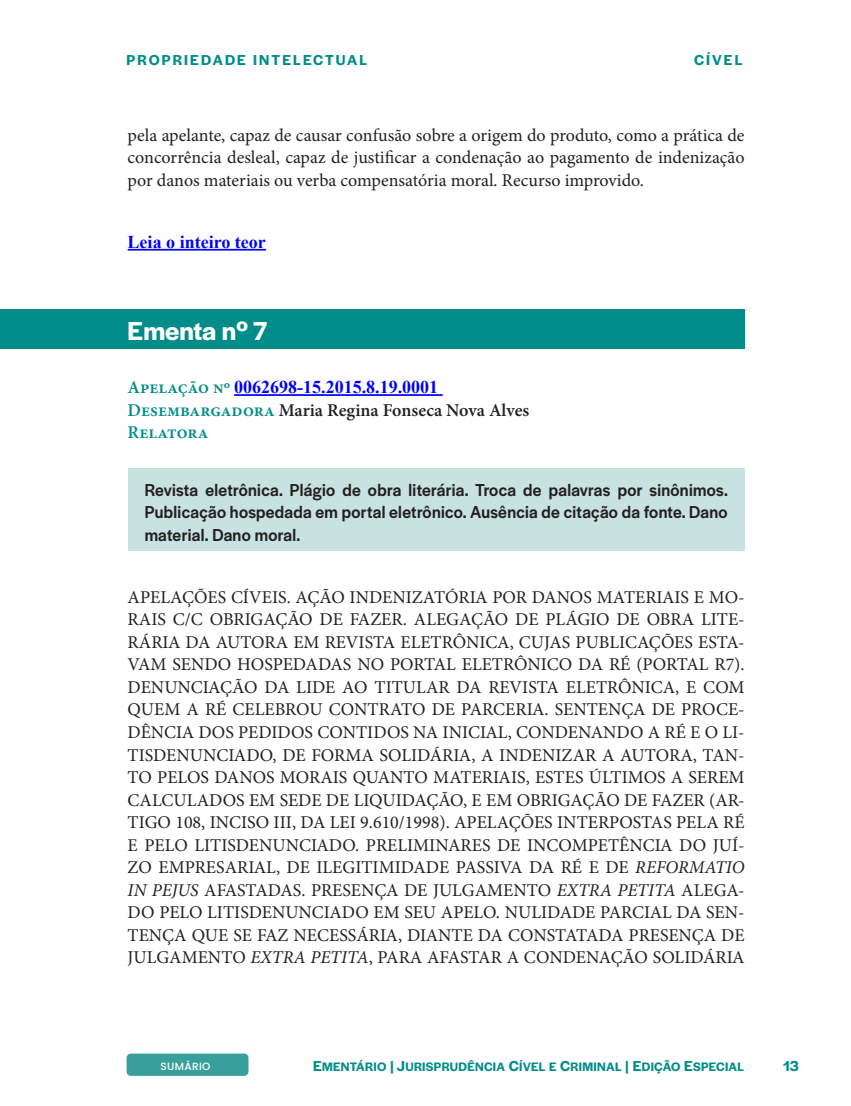
<style>
.page{position:relative;width:851px;height:1106px;background:#fff}
.page>*{position:absolute;margin:0;border:0;box-sizing:border-box;transform-origin:0 0}
.t1{font:600 27px "Halyard Display";color:#fff}
.t2{font:18px/22.5px "Minion Pro";color:#231f20;text-align:justify}
.t3{font:500 18px/22.5px "Halyard Display";letter-spacing:.02em;color:#231f20;text-align:justify;scale:.95 1}
.t4{font:700 18px "Times New Roman";color:#00f}
.t5{font:600 18px/22.5px "Minion Pro";color:#231f20}
.t6{font:600 15px "Halyard Display";letter-spacing:.14em;color:#008d8a}
.t7{font:15px "Halyard Display Semi Bold SC850";color:#008d8a}
.t8{font:12.75px "Halyard Display Semi Bold SC850";letter-spacing:.025em;color:#008d8a}
.t9{font:500 10.5px "Poppins";letter-spacing:.03em;color:#fff}
.s1{font-family:"Minion Pro";font-weight:600;color:#008d8a}
.s2{color:#008d8a}
.s3{font-style:italic}
.s4{font-size:15px}
</style>
<div class="page">
<hr style="left:128px;top:249px;width:138px;height:1px;background:#00f">
<div style="left:0;top:309px;width:744px;height:40px;background:#008d8a"></div>
<hr style="left:234px;top:394px;width:208px;height:2px;background:#00f">
<div style="left:128px;top:468px;width:616px;height:82px;background:#c8e1e1"></div>
<svg style="left:130px;top:1056px;width:119px;height:20px"></svg>
<div style="left:126px;top:1053px;width:122px;height:22px;background:#399f9d;border-radius:4px"></div>
<p class="t6" style="left:126px;top:50px;width:242px">PROPRIEDADE INTELECTUAL</p>
<p class="t6" style="left:694px;top:50px;width:50px">CÍVEL</p>
<p class="t2" style="left:128px;top:124px;width:618px">pela apelante, capaz de causar confusão sobre a origem do produto, como a prática de concorrência desleal, capaz de justificar a condenação ao pagamento de indenização por danos materiais ou verba compensatória moral. Recurso improvido.</p>
<p class="t4" style="left:128px;top:229px;width:140px">Leia o inteiro teor</p>
<h1 class="t1" style="left:128px;top:311px;width:141px">Ementa nº 7</h1>
<p class="t4" style="left:128px;top:374px;width:312px"><span class="s1">Apelação nº</span> 0062698-15.2015.8.19.0001</p>
<p class="t5" style="left:128px;top:398px;width:403px"><span class="s2">Desembargadora</span> Maria Regina Fonseca Nova Alves<br><span class="s2">Relatora</span></p>
<p class="t3" style="left:145px;top:477px;width:615px">Revista eletrônica. Plágio de obra literária. Troca de palavras por sinônimos.<br>Publicação hospedada em portal eletrônico. Ausência de citação da fonte. Dano material. Dano moral.</p>
<p class="t2" style="left:128px;top:586px;width:618px">APELAÇÕES CÍVEIS. AÇÃO INDENIZATÓRIA POR DANOS MATERIAIS E MO-RAIS C/C OBRIGAÇÃO DE FAZER. ALEGAÇÃO DE PLÁGIO DE OBRA LITE-RÁRIA DA AUTORA EM REVISTA ELETRÔNICA, CUJAS PUBLICAÇÕES ESTA-VAM SENDO HOSPEDADAS NO PORTAL ELETRÔNICO DA RÉ (PORTAL R7).<br>DENUNCIAÇÃO DA LIDE AO TITULAR DA REVISTA ELETRÔNICA, E COM QUEM A RÉ CELEBROU CONTRATO DE PARCERIA. SENTENÇA DE PROCE-DÊNCIA DOS PEDIDOS CONTIDOS NA INICIAL, CONDENANDO A RÉ E O LI-TISDENUNCIADO, DE FORMA SOLIDÁRIA, A INDENIZAR A AUTORA, TAN-TO PELOS DANOS MORAIS QUANTO MATERIAIS, ESTES ÚLTIMOS A SEREM CALCULADOS EM SEDE DE LIQUIDAÇÃO, E EM OBRIGAÇÃO DE FAZER (AR-TIGO 108, INCISO III, DA LEI 9.610/1998). APELAÇÕES INTERPOSTAS PELA RÉ E PELO LITISDENUNCIADO. PRELIMINARES DE INCOMPETÊNCIA DO JUÍ-ZO EMPRESARIAL, DE ILEGITIMIDADE PASSIVA DA RÉ E DE <span class="s3">REFORMATIO IN PEJUS</span> AFASTADAS. PRESENÇA DE JULGAMENTO <span class="s3">EXTRA PETITA</span> ALEGA-DO PELO LITISDENUNCIADO EM SEU APELO. NULIDADE PARCIAL DA SEN-TENÇA QUE SE FAZ NECESSÁRIA, DIANTE DA CONSTATADA PRESENÇA DE JULGAMENTO <span class="s3">EXTRA PETITA</span>, PARA AFASTAR A CONDENAÇÃO SOLIDÁRIA</p>
<p class="t9" style="left:161px;top:1060px;width:51px">SUMÁRIO</p>
<p class="t8" style="left:313px;top:1057px;width:432px"><span class="s4">E</span>MENTÁRIO <span class="s4">| J</span>URISPRUDÊNCIA <span class="s4">C</span>ÍVEL E <span class="s4">C</span>RIMINAL <span class="s4">| E</span>DIÇÃO <span class="s4">E</span>SPECIAL</p>
<p class="t7" style="left:782px;top:1055px;width:17px">13</p>
</div>
